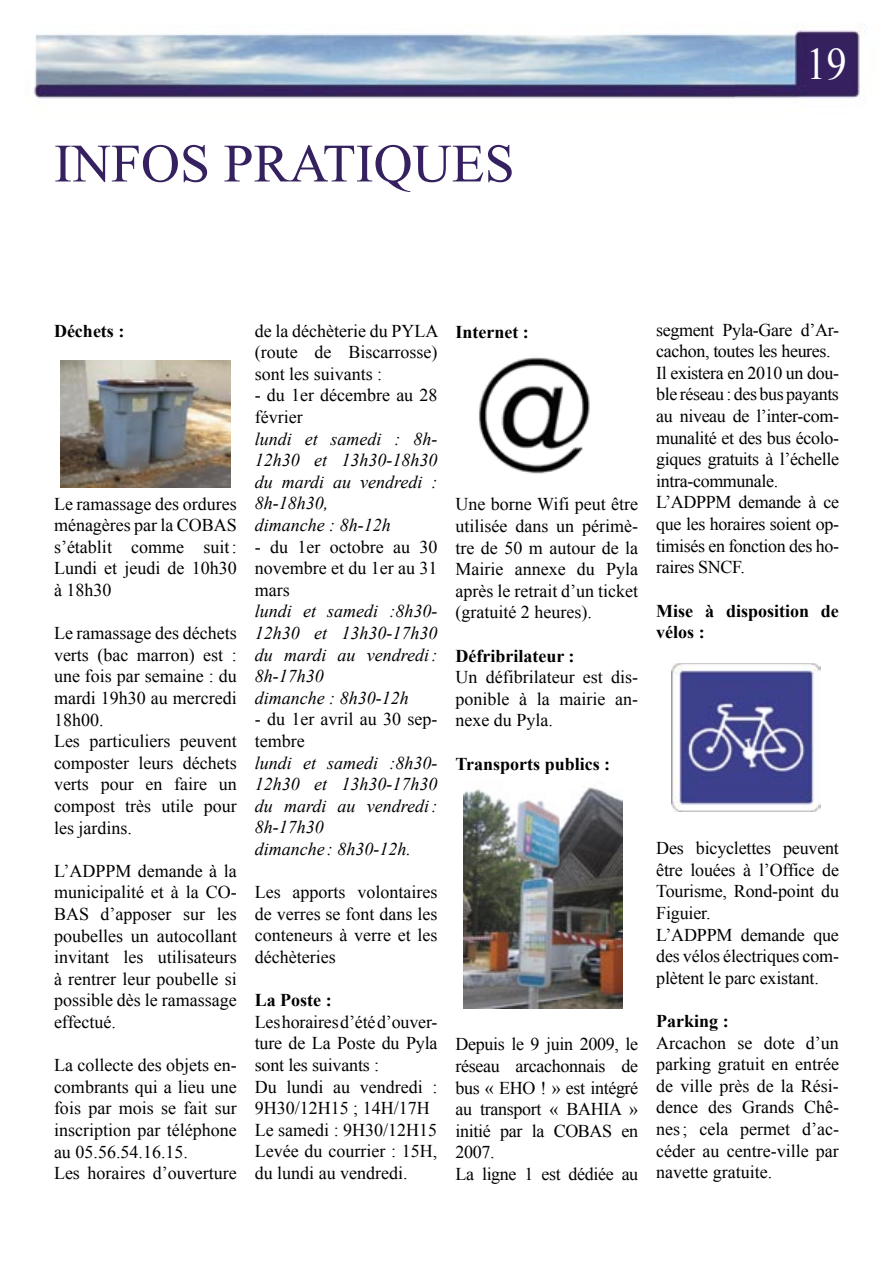
<style>
.page{position:relative;width:893px;height:1263px;background:#fff}
.page>*{position:absolute;margin:0;border:0;box-sizing:border-box;transform-origin:0 0}
.t1{font:54px "Times New Roman";color:#35215f}
.t2{font:45px "Times New Roman";color:#fff;scale:.9 1}
.t3{font:18px/21.6px "Times New Roman";color:#000;text-align:justify}
.t4{font:18px/21.6px "Times New Roman";letter-spacing:-.02em;color:#000}
.t5{font:italic 18px/21.6px "Times New Roman";color:#000}
.t6{font:700 18px/21.6px "Times New Roman";color:#000}
</style>
<div class="page">
<img style="left:34px;top:34px;width:701px;height:334px">
<img style="left:735px;top:23px;width:130px;height:648px">
<img style="left:672px;top:663px;width:148px;height:148px">
<img style="left:466px;top:342px;width:149px;height:132px">
<img style="left:61px;top:360px;width:170px;height:128px">
<img style="left:463px;top:787px;width:159px;height:221px">
<h1 class="t1" style="left:54px;top:127px;width:462px">INFOS PRATIQUES</h1>
<h2 class="t2" style="left:806px;top:33px;width:46px">19</h2>
<p class="t6" style="left:54px;top:319px;width:72px">Déchets :</p>
<p class="t3" style="left:54px;top:492px;width:184px">Le ramassage des ordures ménagères par la COBAS s’établit comme suit :<br>Lundi et jeudi de 10h30 à 18h30</p>
<p class="t3" style="left:54px;top:622px;width:184px;text-align:left">Le ramassage des déchets verts (bac marron) est : une fois par semaine : du mardi 19h30 au mercredi<br>18h00.<br>Les particuliers peuvent composter leurs déchets verts pour en faire un compost très utile pour les jardins.</p>
<p class="t3" style="left:54px;top:860px;width:184px">L’ADPPM demande à la municipalité et à la CO-BAS d’apposer sur les poubelles un autocollant invitant les utilisateurs à rentrer leur poubelle si possible dès le ramassage effectué.</p>
<p class="t3" style="left:54px;top:1054px;width:184px;text-align:left">La collecte des objets en&shy;combrants qui a lieu une fois par mois se fait sur inscription par téléphone au 05.56.54.16.15.<br>Les horaires d’ouverture</p>
<p class="t3" style="left:255px;top:319px;width:185px">de la déchèterie du PYLA (route de Biscarrosse) sont les suivants :</p>
<p class="t3" style="left:255px;top:384px;width:184px">- du 1er décembre au 28 février</p>
<p class="t5" style="left:255px;top:427px;width:184px">lundi et samedi : 8h-<br>12h30 et 13h30-18h30 du mardi au vendredi :<br>8h-18h30,<br>dimanche : 8h-12h</p>
<p class="t3" style="left:255px;top:535px;width:184px">- du 1er octobre au 30 novembre et du 1er au 31 mars</p>
<p class="t5" style="left:255px;top:600px;width:184px">lundi et samedi :8h30-<br>12h30 et 13h30-17h30 du mardi au vendredi :<br>8h-17h30<br>dimanche : 8h30-12h</p>
<p class="t3" style="left:255px;top:708px;width:184px">- du 1er avril au 30 sep&shy;tembre</p>
<p class="t5" style="left:255px;top:751px;width:184px">lundi et samedi :8h30-<br>12h30 et 13h30-17h30 du mardi au vendredi :<br>8h-17h30<br>dimanche : 8h30-12h.</p>
<p class="t3" style="left:255px;top:881px;width:184px">Les apports volontaires de verres se font dans les conteneurs à verre et les déchèteries</p>
<p class="t6" style="left:255px;top:989px;width:78px">La Poste :</p>
<p class="t3" style="left:255px;top:1011px;width:184px;text-align:left">Les horaires d’été d’ouver&shy;ture de La Poste du Pyla sont les suivants :<br>Du lundi au vendredi :<br>9H30/12H15 ; 14H/17H<br>Le samedi : 9H30/12H15<br>Levée du courrier : 15H, du lundi au vendredi.</p>
<p class="t6" style="left:455px;top:320px;width:75px">Internet :</p>
<p class="t3" style="left:455px;top:493px;width:184px">Une borne Wifi peut être utilisée dans un périmè&shy;tre de 50 m autour de la Mairie annexe du Pyla après le retrait d’un ticket (gratuité 2 heures).</p>
<p class="t6" style="left:455px;top:644px;width:121px">Défribrilateur :</p>
<p class="t3" style="left:455px;top:666px;width:184px">Un défibrilateur est dis&shy;ponible à la mairie an&shy;nexe du Pyla.</p>
<p class="t6" style="left:455px;top:752px;width:156px">Transports publics :</p>
<p class="t4" style="left:455px;top:1033px;width:184px">Depuis le 9 juin 2009, le réseau arcachonnais de bus « EHO ! » est intégré au transport « BAHIA » initié par la COBAS en<br>2007.<br>La ligne 1 est dédiée au</p>
<p class="t4" style="left:656px;top:319px;width:184px">segment Pyla-Gare d’Ar&shy;cachon, toutes les heures.<br>Il existera en 2010 un dou&shy;ble réseau : des bus payants au niveau de l’inter-com&shy;munalité et des bus écolo&shy;giques gratuits à l’échelle intra-communale.<br>L’ADPPM demande à ce que les horaires soient op&shy;timisés en fonction des ho&shy;raires SNCF.</p>
<p class="t6" style="left:656px;top:599px;width:184px">Mise à disposition de vélos :</p>
<p class="t3" style="left:656px;top:837px;width:184px;text-align:left">Des bicyclettes peuvent être louées à l’Office de<br>Tourisme, Rond-point du<br>Figuier.<br>L’ADPPM demande que des vélos électriques com&shy;plètent le parc existant.</p>
<p class="t6" style="left:656px;top:1010px;width:74px">Parking :</p>
<p class="t3" style="left:656px;top:1031px;width:184px">Arcachon se dote d’un parking gratuit en entrée de ville près de la Rési&shy;dence des Grands Chê&shy;nes ; cela permet d’ac&shy;céder au centre-ville par navette gratuite.</p>
</div>
